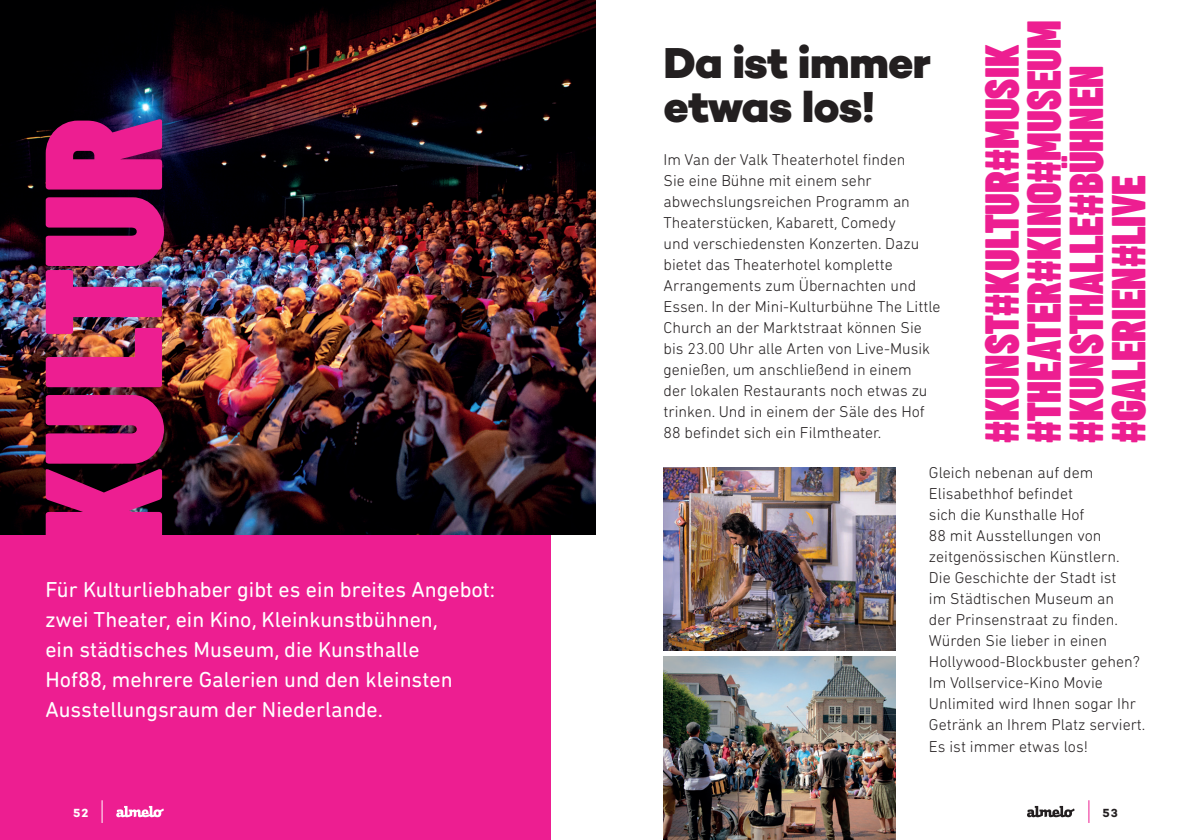
<style>
.page{position:relative;width:1191px;height:840px;background:#fff}
.page>*{position:absolute;margin:0;border:0;box-sizing:border-box;transform-origin:0 0}
.t1{font:700 172px "Sugo Pro Classic";color:#ed1e91}
.t2{font:700 49.4px/42.2px "Sugo Pro Classic";color:#ed1e91}
.t3{font:800 44px/44px "Campton";letter-spacing:-.02em;color:#231f20}
.t4{font:22px/30px "DIN Next Rounded LTW01";color:#fff}
.t5{font:300 16px/21px "DIN Next Rounded LTW01";color:#231f20}
.t6{font:700 12px "Campton";color:#fff}
.t7{font:700 12px "Campton";color:#231f20}
</style>
<div class="page">
<div style="left:0;top:534px;width:550px;height:305px;background:#ed1e91"></div>
<img style="left:0;top:0;width:595px;height:534px">
<svg style="left:116px;top:805px;width:48px;height:12px"></svg>
<svg style="left:102px;top:800px;width:1px;height:22px"></svg>
<img style="left:663px;top:656px;width:232px;height:183px">
<img style="left:663px;top:467px;width:232px;height:183px">
<svg style="left:1027px;top:805px;width:47px;height:12px"></svg>
<svg style="left:1088px;top:800px;width:1px;height:22px"></svg>
<h1 class="t1" style="left:6px;top:546px;width:429px;rotate:-90deg">KULTUR</h1>
<h3 class="t4" style="left:45px;top:573px;width:451px">Für Kulturliebhaber gibt es ein breites Angebot: zwei Theater, ein Kino, Kleinkunstbühnen,<br>ein städtisches Museum, die Kunsthalle<br>Hof88, mehrere Galerien und den kleinsten Ausstellungsraum der Niederlande.</h3>
<p class="t6" style="left:73px;top:804px;width:17px">52</p>
<h2 class="t2" style="left:982px;top:443px;width:424px;rotate:-90deg">#KUNST#KULTUR#MUSIK #THEATER#KINO#MUSEUM #KUNSTHALLE#BÜHNEN #GALERIEN#LIVE</h2>
<h3 class="t3" style="left:663px;top:40px;width:269px">Da ist immer etwas los!</h3>
<p class="t5" style="left:663px;top:148px;width:278px">Im Van der Valk Theaterhotel finden<br>Sie eine Bühne mit einem sehr abwechslungsreichen Programm an Theaterstücken, Kabarett, Comedy<br>und verschiedensten Konzerten. Dazu bietet das Theaterhotel komplette Arrangements zum Übernachten und Essen. In der Mini-Kulturbühne The Little Church an der Marktstraat können Sie bis 23.00 Uhr alle Arten von Live-Musik genießen, um anschließend in einem<br>der lokalen Restaurants noch etwas zu trinken. Und in einem der Säle des Hof 88 befindet sich ein Filmtheater.</p>
<p class="t5" style="left:929px;top:461px;width:218px">Gleich nebenan auf dem<br>Elisabethhof befindet<br>sich die Kunsthalle Hof<br>88 mit Ausstellungen von zeitgenössischen Künstlern.<br>Die Geschichte der Stadt ist<br>im Städtischen Museum an<br>der Prinsenstraat zu finden.<br>Würden Sie lieber in einen<br>Hollywood-Blockbuster gehen?<br>Im Vollservice-Kino Movie<br>Unlimited wird Ihnen sogar Ihr<br>Getränk an Ihrem Platz serviert.<br>Es ist immer etwas los!</p>
<p class="t7" style="left:1102px;top:804px;width:17px">53</p>
</div>
